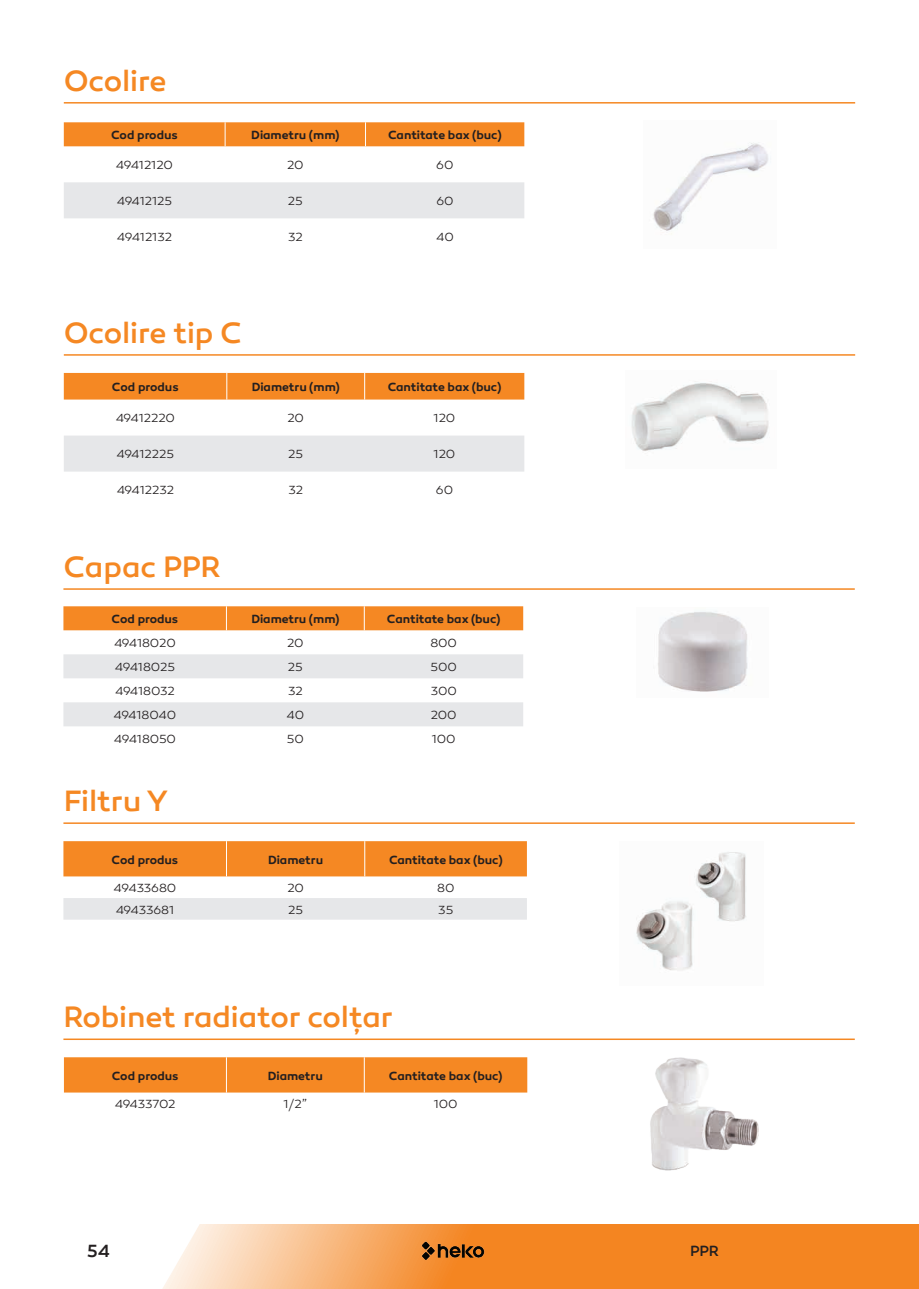
<style>
.page{position:relative;width:919px;height:1289px;background:#fff}
.page>*{position:absolute;margin:0;border:0;box-sizing:border-box;transform-origin:0 0}
.t1{font:500 30px "Canaro";letter-spacing:-.005em;color:#f58823}
.t2{font:500 18px "Canaro";color:#231f20}
.t3{font:500 15px "Canaro";color:#231f20}
.t4{font:600 12px "Canaro";letter-spacing:-.005em;color:#231f20}
.t5{font:300 12px "Canaro";letter-spacing:-.01em;color:#231f20;scale:1.04 1}
</style>
<div class="page">
<div style="left:906px;top:1224px;width:12px;height:64px;background:#f48521"></div>
<svg style="left:207px;top:1224px;width:699px;height:64px;fill:#f48521"></svg>
<img style="left:411px;top:1233px;width:84px;height:32px">
<svg style="left:163px;top:1224px;width:44px;height:64px"></svg>
<img style="left:658px;top:611px;width:90px;height:81px">
<div style="left:64px;top:182px;width:460px;height:36px;background:#e6e7e9"></div>
<div style="left:64px;top:122px;width:460px;height:24px;background:#f58823"></div>
<div style="left:64px;top:435px;width:460px;height:36px;background:#e6e7e9"></div>
<div style="left:64px;top:373px;width:460px;height:26px;background:#f58823"></div>
<svg style="left:63px;top:654px;width:460px;height:72px"></svg>
<div style="left:63px;top:606px;width:460px;height:24px;background:#f58823"></div>
<img style="left:653px;top:143px;width:116px;height:92px">
<img style="left:631px;top:381px;width:138px;height:70px">
<hr style="left:63px;top:588px;width:791px;height:2px;background:#f58823">
<hr style="left:64px;top:354px;width:791px;height:2px;background:#f58823">
<hr style="left:64px;top:102px;width:791px;height:2px;background:#f58823">
<img style="left:636px;top:852px;width:110px;height:119px">
<div style="left:63px;top:841px;width:464px;height:35px;background:#f58823"></div>
<div style="left:63px;top:898px;width:464px;height:21px;background:#e6e7e9"></div>
<hr style="left:226px;top:841px;width:1px;height:35px;background:#fff">
<hr style="left:364px;top:841px;width:1px;height:35px;background:#fff">
<div style="left:64px;top:1057px;width:463px;height:35px;background:#f58823"></div>
<hr style="left:226px;top:1057px;width:1px;height:35px;background:#fff">
<hr style="left:364px;top:1057px;width:1px;height:35px;background:#fff">
<img style="left:650px;top:1057px;width:108px;height:113px">
<hr style="left:63px;top:822px;width:791px;height:2px;background:#f58823">
<hr style="left:63px;top:1038px;width:791px;height:2px;background:#f58823">
<h1 class="t1" style="left:64px;top:63px;width:104px">Ocolire</h1>
<p class="t4" style="left:111px;top:128px;width:68px">Cod produs</p>
<p class="t4" style="left:251px;top:128px;width:89px">Diametru (mm)</p>
<p class="t4" style="left:388px;top:128px;width:115px">Cantitate bax (buc)</p>
<p class="t5" style="left:116px;top:158px;width:56px">49412120</p>
<p class="t5" style="left:287px;top:158px;width:17px">20</p>
<p class="t5" style="left:436px;top:158px;width:18px">60</p>
<p class="t5" style="left:117px;top:194px;width:55px">49412125</p>
<p class="t5" style="left:288px;top:194px;width:16px">25</p>
<p class="t5" style="left:436px;top:194px;width:18px">60</p>
<p class="t5" style="left:117px;top:230px;width:54px">49412132</p>
<p class="t5" style="left:288px;top:230px;width:15px">32</p>
<p class="t5" style="left:436px;top:230px;width:19px">40</p>
<h1 class="t1" style="left:64px;top:315px;width:180px">Ocolire tip C</h1>
<p class="t4" style="left:112px;top:379px;width:68px">Cod produs</p>
<p class="t4" style="left:252px;top:379px;width:89px">Diametru (mm)</p>
<p class="t4" style="left:387px;top:379px;width:115px">Cantitate bax (buc)</p>
<p class="t5" style="left:116px;top:411px;width:58px">49412220</p>
<p class="t5" style="left:287px;top:411px;width:17px">20</p>
<p class="t5" style="left:433px;top:411px;width:22px">120</p>
<p class="t5" style="left:116px;top:447px;width:57px">49412225</p>
<p class="t5" style="left:288px;top:447px;width:16px">25</p>
<p class="t5" style="left:433px;top:447px;width:22px">120</p>
<p class="t5" style="left:117px;top:483px;width:57px">49412232</p>
<p class="t5" style="left:288px;top:483px;width:15px">32</p>
<p class="t5" style="left:436px;top:483px;width:18px">60</p>
<h1 class="t1" style="left:63px;top:549px;width:159px">Capac PPR</h1>
<p class="t4" style="left:112px;top:611px;width:68px">Cod produs</p>
<p class="t4" style="left:251px;top:611px;width:89px">Diametru (mm)</p>
<p class="t4" style="left:387px;top:611px;width:115px">Cantitate bax (buc)</p>
<p class="t5" style="left:114px;top:636px;width:61px">49418020</p>
<p class="t5" style="left:287px;top:636px;width:17px">20</p>
<p class="t5" style="left:430px;top:636px;width:27px">800</p>
<p class="t5" style="left:115px;top:660px;width:59px">49418025</p>
<p class="t5" style="left:288px;top:660px;width:16px">25</p>
<p class="t5" style="left:430px;top:660px;width:27px">500</p>
<p class="t5" style="left:115px;top:684px;width:59px">49418032</p>
<p class="t5" style="left:288px;top:684px;width:15px">32</p>
<p class="t5" style="left:430px;top:684px;width:27px">300</p>
<p class="t5" style="left:113px;top:708px;width:62px">49418040</p>
<p class="t5" style="left:286px;top:708px;width:19px">40</p>
<p class="t5" style="left:431px;top:708px;width:26px">200</p>
<p class="t5" style="left:114px;top:732px;width:61px">49418050</p>
<p class="t5" style="left:287px;top:732px;width:18px">50</p>
<p class="t5" style="left:432px;top:732px;width:24px">100</p>
<h1 class="t1" style="left:64px;top:783px;width:106px">Filtru Y</h1>
<p class="t4" style="left:112px;top:852px;width:68px">Cod produs</p>
<p class="t4" style="left:268px;top:852px;width:57px">Diametru</p>
<p class="t4" style="left:389px;top:852px;width:115px">Cantitate bax (buc)</p>
<p class="t5" style="left:114px;top:881px;width:62px">49433680</p>
<p class="t5" style="left:287px;top:881px;width:17px">20</p>
<p class="t5" style="left:437px;top:881px;width:18px">80</p>
<p class="t5" style="left:116px;top:902px;width:58px">49433681</p>
<p class="t5" style="left:288px;top:902px;width:16px">25</p>
<p class="t5" style="left:438px;top:902px;width:16px">35</p>
<h1 class="t1" style="left:63px;top:999px;width:331px">Robinet radiator colțar</h1>
<p class="t4" style="left:112px;top:1068px;width:68px">Cod produs</p>
<p class="t4" style="left:268px;top:1068px;width:57px">Diametru</p>
<p class="t4" style="left:389px;top:1068px;width:115px">Cantitate bax (buc)</p>
<p class="t5" style="left:115px;top:1097px;width:60px">49433702</p>
<p class="t5" style="left:283px;top:1097px;width:24px">1/2”</p>
<p class="t5" style="left:434px;top:1097px;width:24px">100</p>
<h2 class="t2" style="left:87px;top:1240px;width:25px">54</h2>
<p class="t3" style="left:690px;top:1241px;width:30px">PPR</p>
</div>
